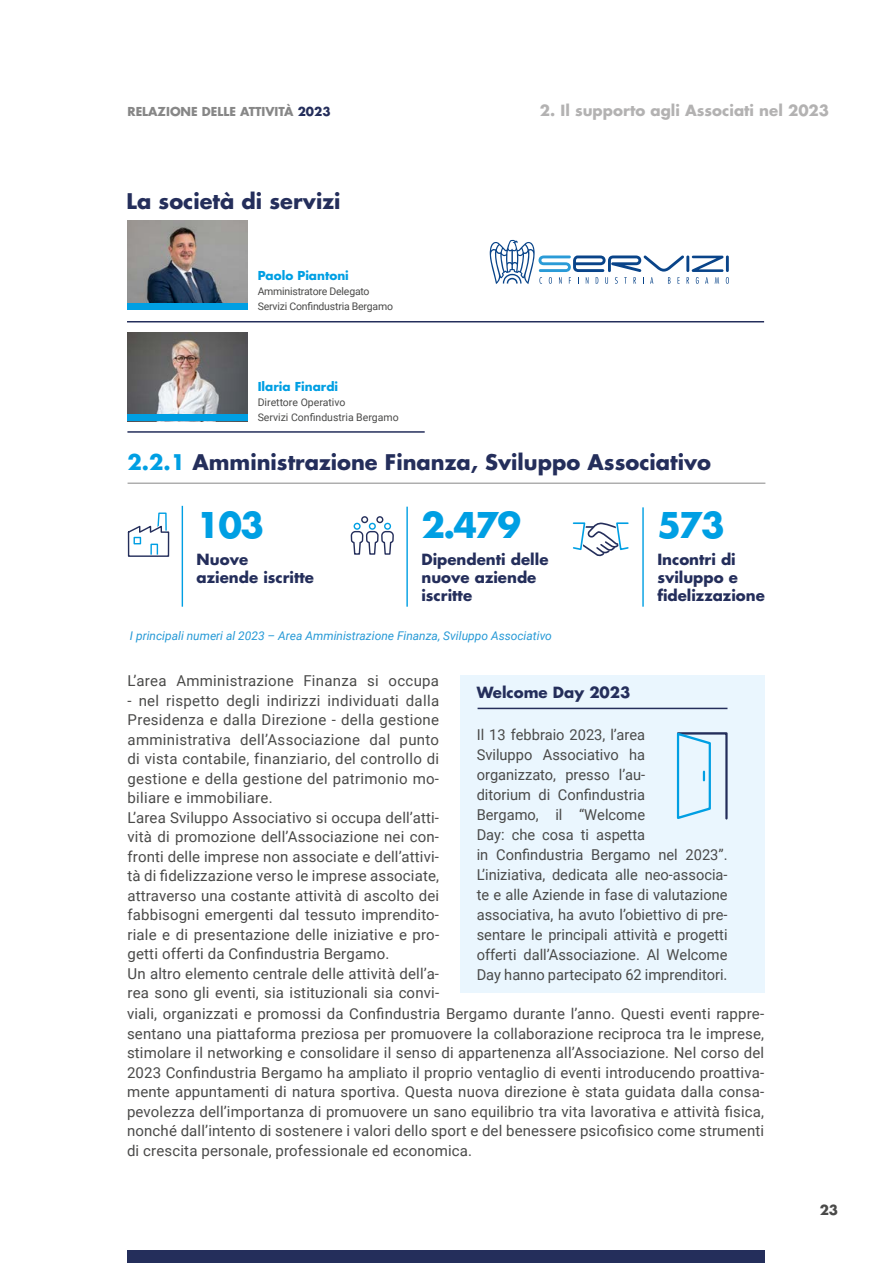
<style>
.page{position:relative;width:893px;height:1263px;background:#fff}
.page>*{position:absolute;margin:0;border:0;box-sizing:border-box;transform-origin:0 0}
.t1{font:700 34.5px "Futura Std";letter-spacing:-.05em;color:#009fe3}
.t2{font:700 21px "Futura Std";color:#242e5b}
.t3{font:15px/19.5px "Roboto";letter-spacing:.01em;color:#4a4a49}
.t4{font:700 15px/18px "Futura Std";color:#242e5b}
.t5{font:700 15px "Futura Std";color:#b3b2b2}
.t6{font:700 13.5px "Futura Std";color:#4a4a49}
.t7{font:italic 12px "Roboto";color:#2699d6}
.t8{font:700 12px "Futura Std";color:#878787}
.t9{font:700 12px "Futura Std";color:#009fe3}
.t10{font:10.5px/15px "Roboto";letter-spacing:-.02em;color:#4a4a49}
.t11{font:10.5px/15px "Roboto";color:#4a4a49}
.s1{color:#242e5b}
.s2{color:#009fe3}
.s3{font-size:15.45px}
</style>
<div class="page">
<div style="left:128px;top:1250px;width:637px;height:13px;background:#242e5b"></div>
<div style="left:460px;top:675px;width:305px;height:318px;background:#eaf6fe"></div>
<hr style="left:127px;top:321px;width:637px;height:1px;background:#242e5b">
<hr style="left:127px;top:431px;width:298px;height:2px;background:#242e5b">
<hr style="left:478px;top:708px;width:249px;height:1px;background:#242e5b">
<img style="left:127px;top:221px;width:120px;height:82px">
<img style="left:127px;top:332px;width:120px;height:82px">
<svg style="left:490px;top:240px;width:239px;height:44px"></svg>
<hr style="left:686px;top:255px;width:3px;height:17px;background:#094489">
<hr style="left:726px;top:255px;width:3px;height:17px;background:#094489">
<hr style="left:128px;top:483px;width:637px;height:1px;background:#878787">
<div style="left:127px;top:303px;width:120px;height:7px;background:#009fe3"></div>
<div style="left:127px;top:414px;width:120px;height:7px;background:#009fe3"></div>
<hr style="left:642px;top:507px;width:2px;height:100px;background:#009fe3">
<svg style="left:572px;top:522px;width:57px;height:35px"></svg>
<hr style="left:182px;top:506px;width:1px;height:101px;background:#009fe3">
<svg style="left:127px;top:512px;width:43px;height:45px"></svg>
<hr style="left:406px;top:507px;width:2px;height:100px;background:#009fe3">
<div style="left:384px;top:523px;width:7px;height:7px;border:1px solid #009fe3;border-radius:50%"></div>
<div style="left:369px;top:523px;width:7px;height:7px;border:1px solid #009fe3;border-radius:50%"></div>
<div style="left:354px;top:523px;width:7px;height:7px;border:1px solid #009fe3;border-radius:50%"></div>
<svg style="left:350px;top:530px;width:44px;height:25px"></svg>
<div style="left:376px;top:516px;width:7px;height:7px;border:1px solid #242e5b;border-radius:50%"></div>
<div style="left:361px;top:516px;width:7px;height:7px;border:1px solid #242e5b;border-radius:50%"></div>
<svg style="left:676px;top:732px;width:52px;height:88px"></svg>
<p class="t8" style="left:128px;top:104px;width:205px">RELAZIONE DELLE ATTIVITÀ <span class="s1">2023</span></p>
<h2 class="t2" style="left:127px;top:187px;width:215px">La società di servizi</h2>
<p class="t9" style="left:258px;top:268px;width:93px">Paolo Piantoni</p>
<p class="t10" style="left:258px;top:283px;width:137px">Amministratore Delegato<br>Servizi Confindustria Bergamo</p>
<p class="t9" style="left:258px;top:379px;width:82px">Ilaria Finardi</p>
<p class="t11" style="left:258px;top:395px;width:143px">Direttore Operativo<br>Servizi Confindustria Bergamo</p>
<p class="t5" style="left:540px;top:100px;width:291px">2. Il supporto agli Associati nel 2023</p>
<h2 class="t2" style="left:128px;top:448px;width:585px"><span class="s2">2.2.1</span> Amministrazione Finanza, Sviluppo Associativo</h2>
<h1 class="t1" style="left:421px;top:502px;width:101px">2.479</h1>
<p class="t4" style="left:421px;top:550px;width:129px">Dipendenti delle nuove aziende iscritte</p>
<p class="t7" style="left:130px;top:628px;width:423px">I principali numeri al 2023 – Area Amministrazione Finanza, Sviluppo Associativo</p>
<h1 class="t1" style="left:197px;top:502px;width:69px">103</h1>
<p class="t4" style="left:197px;top:550px;width:119px">Nuove<br>aziende iscritte</p>
<h1 class="t1" style="left:657px;top:502px;width:69px">573</h1>
<p class="t4" style="left:657px;top:550px;width:109px">Incontri di sviluppo e fidelizzazione</p>
<p class="t3" style="left:128px;top:670px;width:313px">L’area Amministrazione Finanza si occupa</p>
<p class="t3" style="left:128px;top:690px;width:313px">- nel rispetto degli indirizzi individuati dalla Presidenza e dalla Direzione - della gestione amministrativa dell’Associazione dal punto di vista contabile, finanziario, del controllo di gestione e della gestione del patrimonio mo&shy;biliare e immobiliare.<br>L’area Sviluppo Associativo si occupa dell’atti&shy;vità di promozione dell’Associazione nei con&shy;fronti delle imprese non associate e dell’attivi&shy;tà di fidelizzazione verso le imprese associate, attraverso una costante attività di ascolto dei fabbisogni emergenti dal tessuto imprendito&shy;riale e di presentazione delle iniziative e pro&shy;getti offerti da Confindustria Bergamo.<br>Un altro elemento centrale delle attività dell’a&shy;rea sono gli eventi, sia istituzionali sia convi-</p>
<p class="t3" style="left:127px;top:1004px;width:639px;text-align:justify">viali, organizzati e promossi da Confindustria Bergamo durante l’anno. Questi eventi rappre&shy;sentano una piattaforma preziosa per promuovere la collaborazione reciproca tra le imprese, stimolare il networking e consolidare il senso di appartenenza all’Associazione. Nel corso del 2023 Confindustria Bergamo ha ampliato il proprio ventaglio di eventi introducendo proattiva&shy;mente appuntamenti di natura sportiva. Questa nuova direzione è stata guidata dalla consa&shy;pevolezza dell’importanza di promuovere un sano equilibrio tra vita lavorativa e attività fisica, nonché dall’intento di sostenere i valori dello sport e del benessere psicofisico come strumenti di crescita personale, professionale ed economica.</p>
<p class="t4" style="left:477px;top:683px;width:155px">Welcome Day 2023</p>
<p class="t3" style="left:477px;top:724px;width:252px;line-height:20px">Il 13 febbraio 2023, l’area<br>Sviluppo Associativo ha organizzato, presso l’au-<br>ditorium di Confindustria<br>Bergamo, il “Welcome<br>Day: che cosa ti aspetta<br>in Confindustria Bergamo nel 2023”.<br>L’iniziativa, dedicata alle neo-associa&shy;te e alle Aziende in fase di valutazione associativa, ha avuto l’obiettivo di pre&shy;sentare le principali attività e progetti offerti dall’Associazione. Al Welcome Day hanno partecipato 62 imprenditori<span class="s3">.</span></p>
<p class="t6" style="left:820px;top:1201px;width:20px">23</p>
</div>
